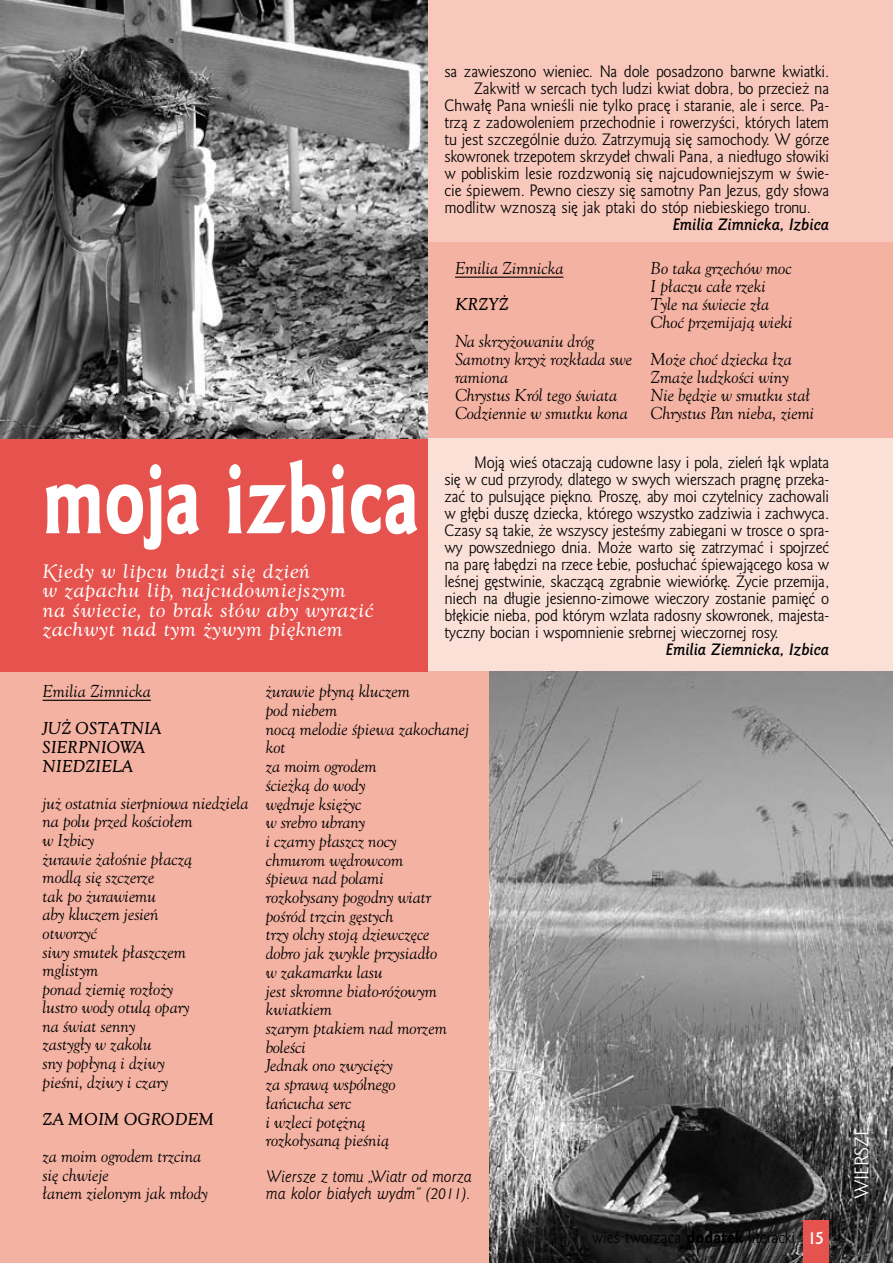
<style>
.page{position:relative;width:893px;height:1263px;background:#fbe0d7}
.page>*{position:absolute;margin:0;border:0;box-sizing:border-box;transform-origin:0 0}
.t1{font:89.7px "Goldy EFN Heavy";color:#fff;scale:.77 1}
.t2{font:18px/19.5px "Goldy Swash EFN";letter-spacing:.02em;color:#fff}
.t3{font:18px "Goldy EFN";color:#fff}
.t4{font:15px/17px "Goldy EFN";color:#000;text-align:justify}
.t5{font:italic 15px/18.8px "Goldy Olds EFN";color:#000}
.t6{font:italic 15px/17.2px "Goldy EFN";color:#000}
.t7{font:italic 700 15px/18.6px "Goldy Olds EFN";color:#000}
.t8{font:italic 700 15px "Goldy EFN";color:#000}
.s1{font-family:"Goldy EFN Heavy"}
.s2{font-weight:700;font-size:16.5px;color:#fff}
</style>
<div class="page">
<div style="left:427px;top:0;width:466px;height:242px;background:#f8c8bc"></div>
<div style="left:0;top:672px;width:489px;height:591px;background:#f4b2a3"></div>
<div style="left:427px;top:242px;width:466px;height:196px;background:#f4b2a3"></div>
<hr style="left:455px;top:277px;width:108px;height:1px;background:#000">
<div style="left:0;top:438px;width:427px;height:234px;background:#e6534e"></div>
<hr style="left:43px;top:700px;width:108px;height:1px;background:#000">
<img style="left:0;top:0;width:427px;height:438px">
<img style="left:489px;top:672px;width:404px;height:591px">
<div style="left:804px;top:1220px;width:25px;height:43px;background:#e6534e"></div>
<h1 class="t1" style="left:43px;top:443px;width:492px">moja izbica</h1>
<p class="t2" style="left:43px;top:562px;width:333px">Kiedy w lipcu budzi się dzień<br>w zapachu lip, najcudowniejszym<br>na świecie, to brak słów aby wyrazić zachwyt nad tym żywym pięknem</p>
<p class="t4" style="left:444px;top:63px;width:386px">sa zawieszono wieniec. Na dole posadzono barwne kwiatki.</p>
<p class="t4" style="left:474px;top:80px;width:357px">Zakwitł w sercach tych ludzi kwiat dobra, bo przecież na</p>
<p class="t4" style="left:444px;top:97px;width:386px">Chwałę Pana wnieśli nie tylko pracę i staranie, ale i serce. Pa-</p>
<p class="t4" style="left:444px;top:114px;width:386px">trzą z zadowoleniem przechodnie i rowerzyści, których latem</p>
<p class="t4" style="left:444px;top:131px;width:386px">tu jest szczególnie dużo. Zatrzymują się samochody. W górze</p>
<p class="t4" style="left:444px;top:148px;width:386px">skowronek trzepotem skrzydeł chwali Pana, a niedługo słowiki</p>
<p class="t4" style="left:444px;top:165px;width:386px">w pobliskim lesie rozdzwonią się najcudowniejszym w świe-</p>
<p class="t4" style="left:444px;top:182px;width:386px">cie śpiewem. Pewno cieszy się samotny Pan Jezus, gdy słowa</p>
<p class="t4" style="left:444px;top:199px;width:368px">modlitw wznoszą się jak ptaki do stóp niebieskiego tronu.</p>
<p class="t8" style="left:673px;top:215px;width:158px">Emilia Zimnicka, Izbica</p>
<p class="t5" style="left:455px;top:258px;width:110px">Emilia Zimnicka</p>
<p class="t7" style="left:455px;top:295px;width:55px">KRZYŻ</p>
<p class="t5" style="left:455px;top:331px;width:179px;line-height:18.1px">Na skrzyżowaniu dróg<br>Samotny krzyż rozkłada swe ramiona<br>Chrystus Król tego świata<br>Codziennie w smutku kona</p>
<p class="t5" style="left:651px;top:259px;width:143px;line-height:18.1px">Bo taka grzechów moc<br>I płaczu całe rzeki<br>Tyle na świecie zła<br>Choć przemijają wieki</p>
<p class="t5" style="left:651px;top:349px;width:165px;line-height:18.1px">Może choć dziecka łza<br>Zmaże ludzkości winy<br>Nie będzie w smutku stał<br>Chrystus Pan nieba, ziemi</p>
<p class="t4" style="left:444px;top:454px;width:386px;text-indent:30px">Moją wieś otaczają cudowne lasy i pola, zieleń łąk wplata się w cud przyrody, dlatego w swych wierszach pragnę przeka&shy;zać to pulsujące piękno. Proszę, aby moi czytelnicy zachowali w głębi duszę dziecka, którego wszystko zadziwia i zachwyca.<br>Czasy są takie, że wszyscy jesteśmy zabiegani w trosce o spra&shy;wy powszedniego dnia. Może warto się zatrzymać i spojrzeć na parę łabędzi na rzece Łebie, posłuchać śpiewającego kosa w leśnej gęstwinie, skaczącą zgrabnie wiewiórkę. Życie przemija, niech na długie jesienno-zimowe wieczory zostanie pamięć o błękicie nieba, pod którym wzlata radosny skowronek, majesta&shy;tyczny bocian i wspomnienie srebrnej wieczornej rosy.</p>
<p class="t8" style="left:666px;top:640px;width:165px">Emilia Ziemnicka, Izbica</p>
<p class="t5" style="left:43px;top:682px;width:110px">Emilia Zimnicka</p>
<p class="t7" style="left:43px;top:719px;width:121px">JUŻ OSTATNIA<br>SIERPNIOWA<br>NIEDZIELA</p>
<p class="t5" style="left:43px;top:793px;width:208px">już ostatnia sierpniowa niedziela na polu przed kościołem<br>w Izbicy<br>żurawie żałośnie płaczą<br>modlą się szczerze<br>tak po żurawiemu<br>aby kluczem jesień<br>otworzyć<br>siwy smutek płaszczem<br>mglistym<br>ponad ziemię rozłoży<br>lustro wody otulą opary<br>na świat senny<br>zastygły w zakolu<br>sny popłyną i dziwy<br>pieśni, dziwy i czary</p>
<p class="t7" style="left:43px;top:1109px;width:173px">ZA MOIM OGRODEM</p>
<p class="t5" style="left:43px;top:1146px;width:167px">za moim ogrodem trzcina się chwieje<br>łanem zielonym jak młody</p>
<p class="t5" style="left:266px;top:681px;width:205px">żurawie płyną kluczem<br>pod niebem<br>nocą melodie śpiewa zakochanej kot<br>za moim ogrodem<br>ścieżką do wody<br>wędruje księżyc<br>w srebro ubrany<br>i czarny płaszcz nocy<br>chmurom wędrowcom<br>śpiewa nad polami<br>rozkołysany pogodny wiatr pośród trzcin gęstych<br>trzy olchy stoją dziewczęce<br>dobro jak zwykle przysiadło<br>w zakamarku lasu<br>jest skromne biało-różowym kwiatkiem<br>szarym ptakiem nad morzem boleści<br>Jednak ono zwycięży<br>za sprawą wspólnego<br>łańcucha serc<br>i wzleci potężną<br>rozkołysaną pieśnią</p>
<p class="t6" style="left:266px;top:1168px;width:208px">Wiersze z tomu „Wiatr od morza ma kolor białych wydm” (2011).</p>
<p class="t4" style="left:592px;top:1230px;width:234px">wieś tworząca <span class="s1">dodatek</span> literacki <span class="s2">15</span></p>
<p class="t3" style="left:851px;top:1199px;width:73px;rotate:-90deg">wiersze</p>
</div>
